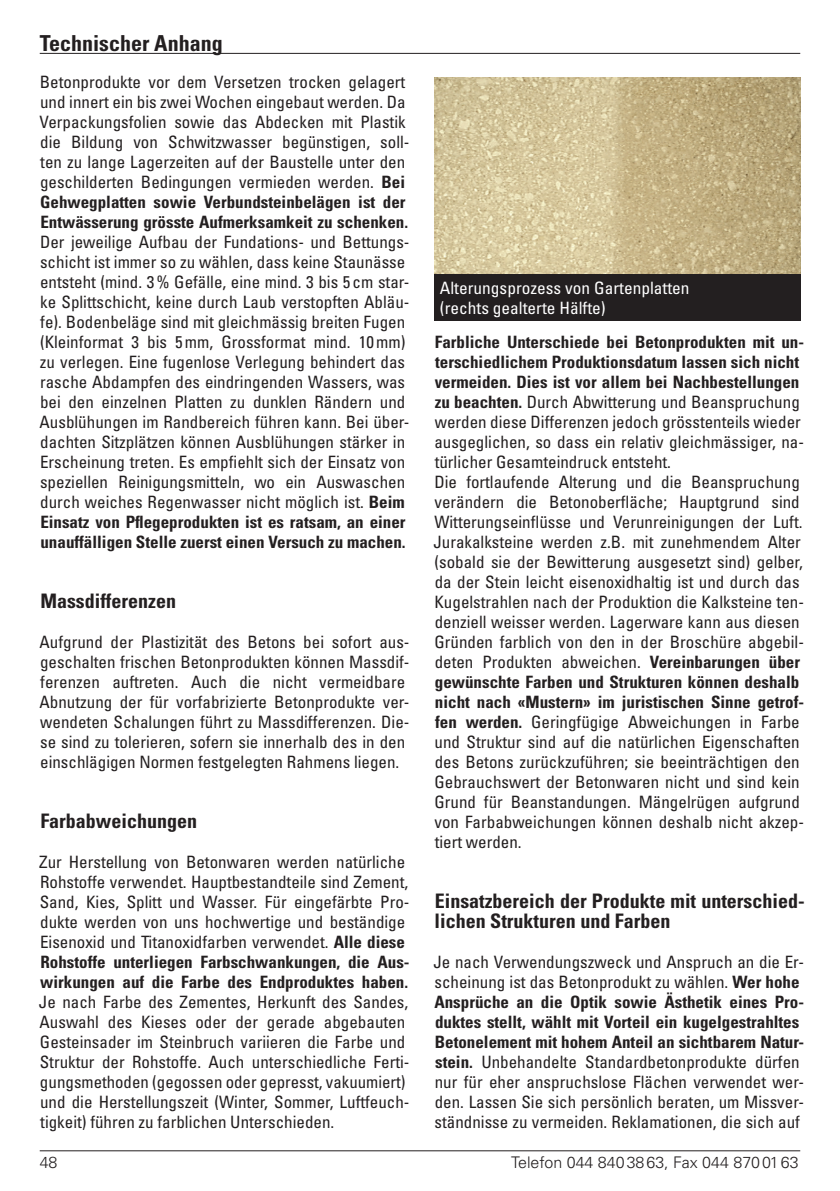
<style>
.page{position:relative;width:840px;height:1191px;background:#fff}
.page>*{position:absolute;margin:0;border:0;box-sizing:border-box;transform-origin:0 0}
.t1{font:700 condensed 22px "Univers";color:#231f20}
.t2{font:700 condensed 20px/20px "Univers";color:#231f20}
.t3{font:condensed 17px/20px "Univers";color:#231f20}
.t4{font:condensed 17px/20px "Univers";color:#fff}
.t5{font:300 16px "Univers";color:#231f20}
.s1{font-weight:700}
</style>
<div class="page">
<hr style="left:40px;top:1150px;width:759px;height:1px;background:#231f20">
<hr style="left:40px;top:53px;width:759px;height:1px;background:#231f20">
<img style="left:434px;top:77px;width:365px;height:197px">
<div style="left:434px;top:274px;width:365px;height:46px;background:#231f20"></div>
<p class="t1" style="left:40px;top:30px;width:184px">Technischer Anhang</p>
<p class="t3" style="left:40px;top:72px;width:371px">Betonprodukte vor dem Versetzen trocken gelagert und innert ein bis zwei Wochen eingebaut werden. Da Verpackungsfolien sowie das Abdecken mit Plastik die Bildung von Schwitzwasser begünstigen, soll&shy;ten zu lange Lagerzeiten auf der Baustelle unter den geschilderten Bedingungen vermieden werden. <span class="s1">Bei Gehwegplatten sowie Verbundsteinbelägen ist der Entwässerung grösste Aufmerksamkeit zu schenken.</span></p>
<p class="t3" style="left:40px;top:232px;width:371px">Der jeweilige Aufbau der Fundations- und Bettungs&shy;schicht ist immer so zu wählen, dass keine Staunässe entsteht (mind. 3% Gefälle, eine mind. 3 bis 5 cm star&shy;ke Splittschicht, keine durch Laub verstopften Abläu&shy;fe). Bodenbeläge sind mit gleichmässig breiten Fugen (Kleinformat 3 bis 5mm, Grossformat mind. 10mm) zu verlegen. Eine fugenlose Verlegung behindert das rasche Abdampfen des eindringenden Wassers, was bei den einzelnen Platten zu dunklen Rändern und Ausblühungen im Randbereich führen kann. Bei über&shy;dachten Sitzplätzen können Ausblühungen stärker in Erscheinung treten. Es empfiehlt sich der Einsatz von speziellen Reinigungsmitteln, wo ein Auswaschen durch weiches Regenwasser nicht möglich ist. <span class="s1">Beim Einsatz von Pflegeprodukten ist es ratsam, an einer unauffälligen Stelle zuerst einen Versuch zu machen.</span></p>
<p class="t2" style="left:40px;top:591px;width:137px">Massdifferenzen</p>
<p class="t3" style="left:40px;top:632px;width:371px">Aufgrund der Plastizität des Betons bei sofort aus&shy;geschalten frischen Betonprodukten können Massdif&shy;ferenzen auftreten. Auch die nicht vermeidbare Abnutzung der für vorfabrizierte Betonprodukte ver&shy;wendeten Schalungen führt zu Massdifferenzen. Die&shy;se sind zu tolerieren, sofern sie innerhalb des in den einschlägigen Normen festgelegten Rahmens liegen.</p>
<p class="t2" style="left:40px;top:811px;width:158px">Farbabweichungen</p>
<p class="t3" style="left:39px;top:852px;width:372px">Zur Herstellung von Betonwaren werden natürliche Rohstoffe verwendet. Hauptbestandteile sind Zement, Sand, Kies, Splitt und Wasser. Für eingefärbte Pro&shy;dukte werden von uns hochwertige und beständige Eisenoxid und Titanoxidfarben verwendet. <span class="s1">Alle diese Rohstoffe unterliegen Farbschwankungen, die Aus&shy;wirkungen auf die Farbe des Endproduktes haben.</span></p>
<p class="t3" style="left:39px;top:992px;width:371px">Je nach Farbe des Zementes, Herkunft des Sandes, Auswahl des Kieses oder der gerade abgebauten Gesteinsader im Steinbruch variieren die Farbe und Struktur der Rohstoffe. Auch unterschiedliche Ferti&shy;gungsmethoden (gegossen oder gepresst, vakuumiert) und die Herstellungszeit (Winter, Sommer, Luftfeuch&shy;tigkeit) führen zu farblichen Unterschieden.</p>
<p class="t4" style="left:439px;top:278px;width:251px">Alterungsprozess von Gartenplatten (rechts gealterte Hälfte)</p>
<p class="t3" style="left:433px;top:332px;width:372px"><span class="s1">Farbliche Unterschiede bei Betonprodukten mit un&shy;terschiedlichem Produktionsdatum lassen sich nicht vermeiden. Dies ist vor allem bei Nachbestellungen zu beachten.</span> Durch Abwitterung und Beanspruchung werden diese Differenzen jedoch grösstenteils wieder ausgeglichen, so dass ein relativ gleichmässiger, na&shy;türlicher Gesamteindruck entsteht.<br>Die fortlaufende Alterung und die Beanspruchung verändern die Betonoberfläche; Hauptgrund sind Witterungseinflüsse und Verunreinigungen der Luft.<br>Jurakalksteine werden z.B. mit zunehmendem Alter (sobald sie der Bewitterung ausgesetzt sind) gelber, da der Stein leicht eisenoxidhaltig ist und durch das Kugelstrahlen nach der Produktion die Kalksteine ten&shy;denziell weisser werden. Lagerware kann aus diesen Gründen farblich von den in der Broschüre abgebil&shy;deten Produkten abweichen. <span class="s1">Vereinbarungen über gewünschte Farben und Strukturen können deshalb nicht nach «Mustern» im juristischen Sinne getrof&shy;fen werden.</span> Geringfügige Abweichungen in Farbe und Struktur sind auf die natürlichen Eigenschaften des Betons zurückzuführen; sie beeinträchtigen den Gebrauchswert der Betonwaren nicht und sind kein Grund für Beanstandungen. Mängelrügen aufgrund von Farbabweichungen können deshalb nicht akzep&shy;tiert werden.</p>
<p class="t2" style="left:434px;top:891px;width:371px">Einsatzbereich der Produkte mit unterschied&shy;lichen Strukturen und Farben</p>
<p class="t3" style="left:433px;top:952px;width:372px">Je nach Verwendungszweck und Anspruch an die Er&shy;scheinung ist das Betonprodukt zu wählen. <span class="s1">Wer hohe Ansprüche an die Optik sowie Ästhetik eines Pro&shy;duktes stellt, wählt mit Vorteil ein kugelgestrahltes Betonelement mit hohem Anteil an sichtbarem Natur&shy;stein.</span> Unbehandelte Standardbetonprodukte dürfen nur für eher anspruchslose Flächen verwendet wer&shy;den. Lassen Sie sich persönlich beraten, um Missver&shy;ständnisse zu vermeiden. Reklamationen, die sich auf</p>
<p class="t5" style="left:40px;top:1153px;width:19px">48</p>
<p class="t5" style="left:511px;top:1153px;width:289px">Telefon 044 8403863, Fax 044 8700163</p>
</div>
